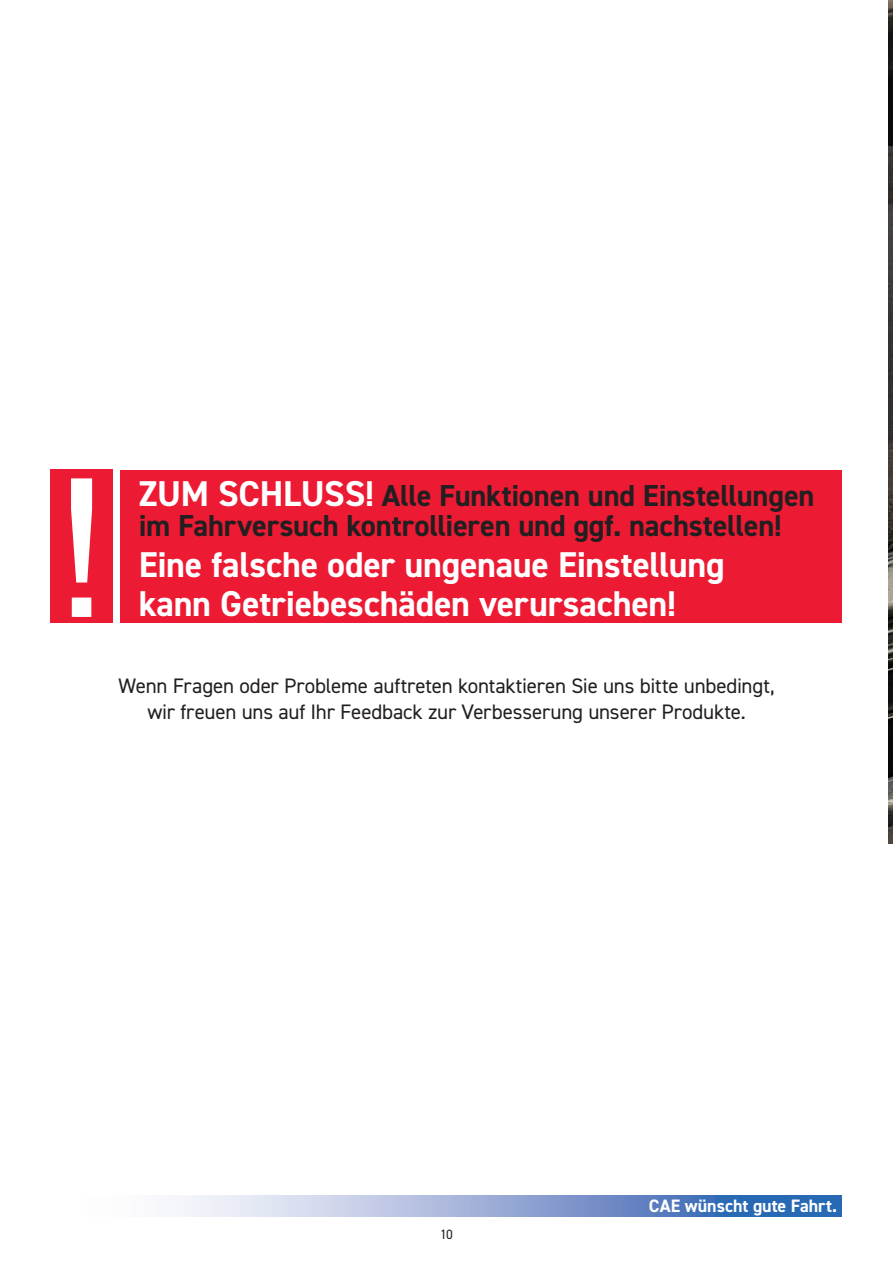
<style>
.page{position:relative;width:893px;height:1263px;background:#fff}
.page>*{position:absolute;margin:0;border:0;box-sizing:border-box;transform-origin:0 0}
.Fliesstext_halbfett_ohne_Abstand{font:193.5px "Arial";color:#fff}
.Fliesstext_normal_ohne_Abstand{font:700 36px/38.7px "DIN2014";letter-spacing:-.005em;color:#fff}
.Fliesstext_normal_ohne_Abstand-2{font:700 30.45px/30.5px "DIN2014";letter-spacing:-.005em;color:#231f20}
.Fliesstext_normal_ohne_Abstand-3{font:21px/25.2px "DIN2014";letter-spacing:-.01em;color:#231f20;text-align:center}
.Inhaltsüberschrift{font:700 18px "DIN2014";color:#fff}
.t1{font:13.5px "DIN2014";color:#231f20}
.s1{font-size:36px;color:#fff}
</style>
<div class="page">
<img style="left:889px;top:0;width:4px;height:843px">
<svg style="left:175px;top:1195px;width:666px;height:21px;background:#8fa8d4"></svg>
<div style="left:121px;top:470px;width:721px;height:153px;background:#ed1a33"></div>
<div style="left:50px;top:470px;width:63px;height:153px;background:#ed1a33"></div>
<p class="Fliesstext_halbfett_ohne_Abstand" style="left:54px;top:416px;width:55px">!</p>
<p class="Fliesstext_normal_ohne_Abstand-2" style="left:139px;top:479px;width:677px"><span class="s1">ZUM SCHLUSS!</span> Alle Funktionen und Einstellungen im Fahrversuch kontrollieren und ggf. nachstellen!</p>
<p class="Fliesstext_normal_ohne_Abstand" style="left:139px;top:545px;width:587px">Eine falsche oder ungenaue Einstellung kann Getriebeschäden verursachen!</p>
<p class="Fliesstext_normal_ohne_Abstand-3" style="left:119px;top:673px;width:657px">Wenn Fragen oder Probleme auftreten kontaktieren Sie uns bitte unbedingt, wir freuen uns auf Ihr Feedback zur Verbesserung unserer Produkte.</p>
<p class="t1" style="left:440px;top:1226px;width:14px">10</p>
<p class="Inhaltsüberschrift" style="left:649px;top:1193px;width:190px">CAE wünscht gute Fahrt.</p>
</div>
